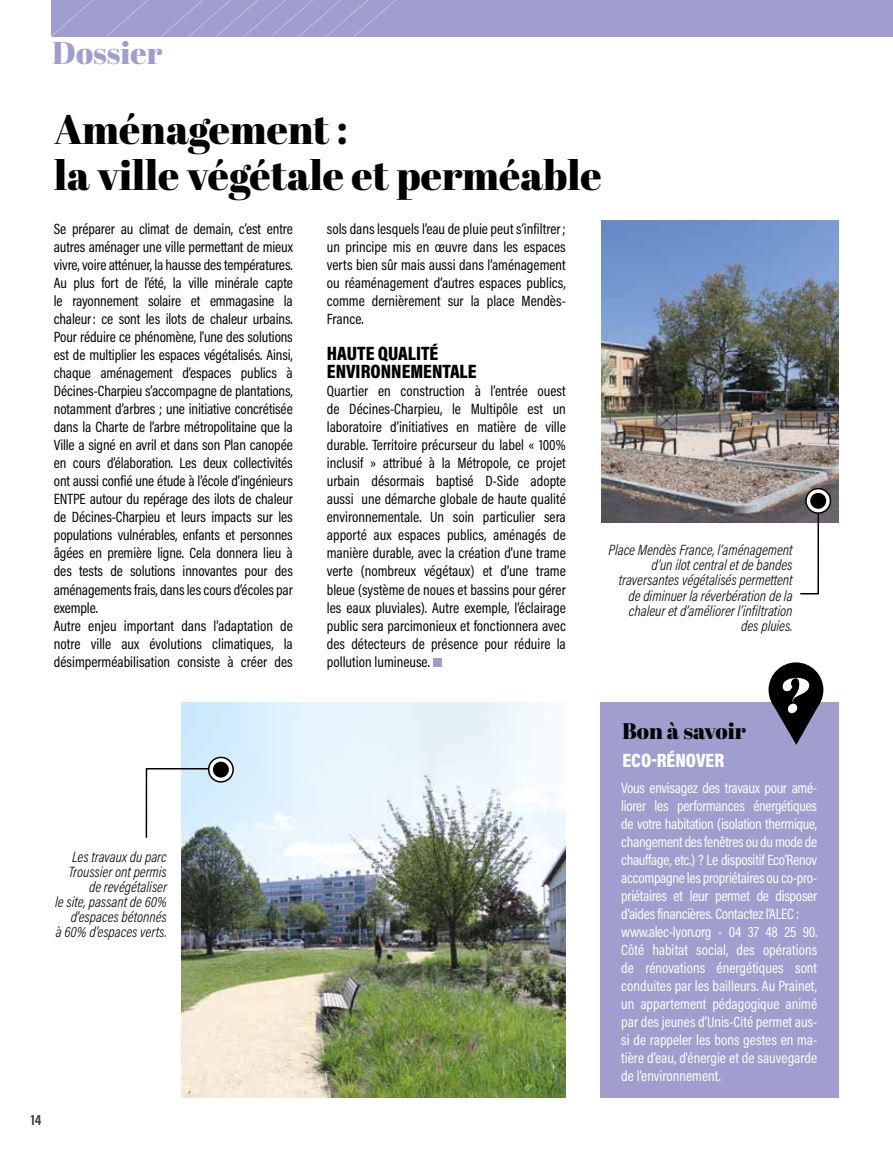
<style>
.page{position:relative;width:893px;height:1149px;background:#fff}
.page>*{position:absolute;margin:0;border:0;box-sizing:border-box;transform-origin:0 0}
.t1{font:41.25px/45.5px "Abril Fatface";color:#000}
.t2{font:31.5px "Abril Fatface";color:#9f9ece}
.t3{font:22.5px "Abril Fatface";color:#000}
.t4{font:900 19.5px/18px "Acumin Pro Cond";color:#000}
.t5{font:900 19.5px "Acumin Pro Cond";color:#fff}
.t6{font:15px/18px "Acumin Pro Cond";letter-spacing:-.01em;color:#000;text-align:justify}
.t7{font:15px/18px "Acumin Pro Cond";letter-spacing:-.015em;color:#fff}
.t8{font:italic 300 15px/15px "Acumin Pro Cond";color:#000;text-align:right}
.t9{font:700 15px "Acumin Pro Cond";color:#3c3c3b}
</style>
<div class="page">
<div style="left:51px;top:0;width:842px;height:36px;background:#9f9ece"></div>
<svg style="left:51px;top:0;width:345px;height:36px"></svg>
<div style="left:433px;top:657px;width:8px;height:9px;background:#9f9ece"></div>
<img style="left:601px;top:220px;width:238px;height:302px">
<svg style="left:799px;top:501px;width:21px;height:94px"></svg>
<svg style="left:806px;top:488px;width:24px;height:25px"></svg>
<div style="left:805px;top:487px;width:26px;height:26px;border:2px solid #000;border-radius:50%"></div>
<div style="left:810px;top:492px;width:16px;height:16px;background:#000;border-radius:50%"></div>
<img style="left:181px;top:702px;width:385px;height:395px">
<svg style="left:145px;top:767px;width:78px;height:72px"></svg>
<svg style="left:209px;top:757px;width:24px;height:24px"></svg>
<div style="left:208px;top:756px;width:26px;height:26px;border:2px solid #000;border-radius:50%"></div>
<div style="left:213px;top:761px;width:16px;height:16px;background:#000;border-radius:50%"></div>
<div style="left:600px;top:702px;width:238px;height:395px;background:#9f9ece"></div>
<div style="left:768px;top:662px;width:55px;height:55px;background:#000;border-radius:50%"></div>
<svg style="left:772px;top:677px;width:48px;height:67px"></svg>
<h2 class="t2" style="left:52px;top:31px;width:112px">Dossier</h2>
<h1 class="t1" style="left:54px;top:105px;width:549px">Aménagement :<br>la ville végétale et perméable</h1>
<p class="t6" style="left:54px;top:220px;width:240px;text-align:left">Se préparer au climat de demain, c’est entre autres aménager une ville permettant de mieux vivre, voire atténuer, la hausse des températures.<br>Au plus fort de l’été, la ville minérale capte le rayonnement solaire et emmagasine la chaleur: ce sont les ilots de chaleur urbains.<br>Pour réduire ce phénomène, l'une des solutions est de multiplier les espaces végétalisés. Ainsi, chaque aménagement d’espaces publics à Décines-Charpieu s’accompagne de plantations, notamment d’arbres ; une initiative concrétisée dans la Charte de l’arbre métropolitaine que la Ville a signé en avril et dans son Plan canopée en cours d’élaboration. Les deux collectivités ont aussi confié une étude à l’école d’ingénieurs ENTPE autour du repérage des ilots de chaleur de Décines-Charpieu et leurs impacts sur les populations vulnérables, enfants et personnes âgées en première ligne. Cela donnera lieu à des tests de solutions innovantes pour des aménagements frais, dans les cours d’écoles par exemple.<br>Autre enjeu important dans l’adaptation de notre ville aux évolutions climatiques, la désimperméabilisation consiste à créer des</p>
<p class="t6" style="left:327px;top:220px;width:240px">sols dans lesquels l’eau de pluie peut s’infiltrer; un principe mis en œuvre dans les espaces verts bien sûr mais aussi dans l’aménagement ou réaménagement d’autres espaces publics, comme dernièrement sur la place Mendès-France.</p>
<h3 class="t4" style="left:327px;top:344px;width:151px">HAUTE QUALITÉ<br>ENVIRONNEMENTALE</h3>
<p class="t6" style="left:327px;top:382px;width:240px">Quartier en construction à l’entrée ouest de Décines-Charpieu, le Multipôle est un laboratoire d’initiatives en matière de ville durable. Territoire précurseur du label « 100% inclusif » attribué à la Métropole, ce projet urbain désormais baptisé D-Side adopte aussi une démarche globale de haute qualité environnementale. Un soin particulier sera apporté aux espaces publics, aménagés de manière durable, avec la création d’une trame verte (nombreux végétaux) et d’une trame bleue (système de noues et bassins pour gérer les eaux pluviales). Autre exemple, l’éclairage public sera parcimonieux et fonctionnera avec des détecteurs de présence pour réduire la pollution lumineuse.</p>
<p class="t8" style="left:608px;top:542px;width:186px">Place Mendès France, l’aménagement d’un ilot central et de bandes traversantes végétalisés permettent de diminuer la réverbération de la chaleur et d’améliorer l’infiltration des pluies.</p>
<p class="t8" style="left:55px;top:849px;width:113px">Les travaux du parc<br>Troussier ont permis de revégétaliser<br>le site, passant de 60% d'espaces bétonnés<br>à 60% d'espaces verts.</p>
<p class="t9" style="left:31px;top:1109px;width:12px">14</p>
<h3 class="t3" style="left:622px;top:714px;width:125px">Bon à savoir</h3>
<h3 class="t5" style="left:622px;top:747px;width:103px">ECO-RÉNOVER</h3>
<p class="t7" style="left:621px;top:778px;width:197px">Vous envisagez des travaux pour amé&shy;liorer les performances énergétiques de votre habitation (isolation thermique, changement des fenêtres ou du mode de chauffage, etc.) ? Le dispositif Eco’Renov accompagne les propriétaires ou co-pro&shy;priétaires et leur permet de disposer d’aides financières. Contactez l’ALEC : www.alec-lyon.org - 04 37 48 25 90.<br>Côté habitat social, des opérations de rénovations énergétiques sont conduites par les bailleurs. Au Prainet, un appartement pédagogique animé par des jeunes d’Unis-Cité permet aus&shy;si de rappeler les bons gestes en ma&shy;tière d’eau, d'énergie et de sauvegarde de l’environnement.</p>
</div>
